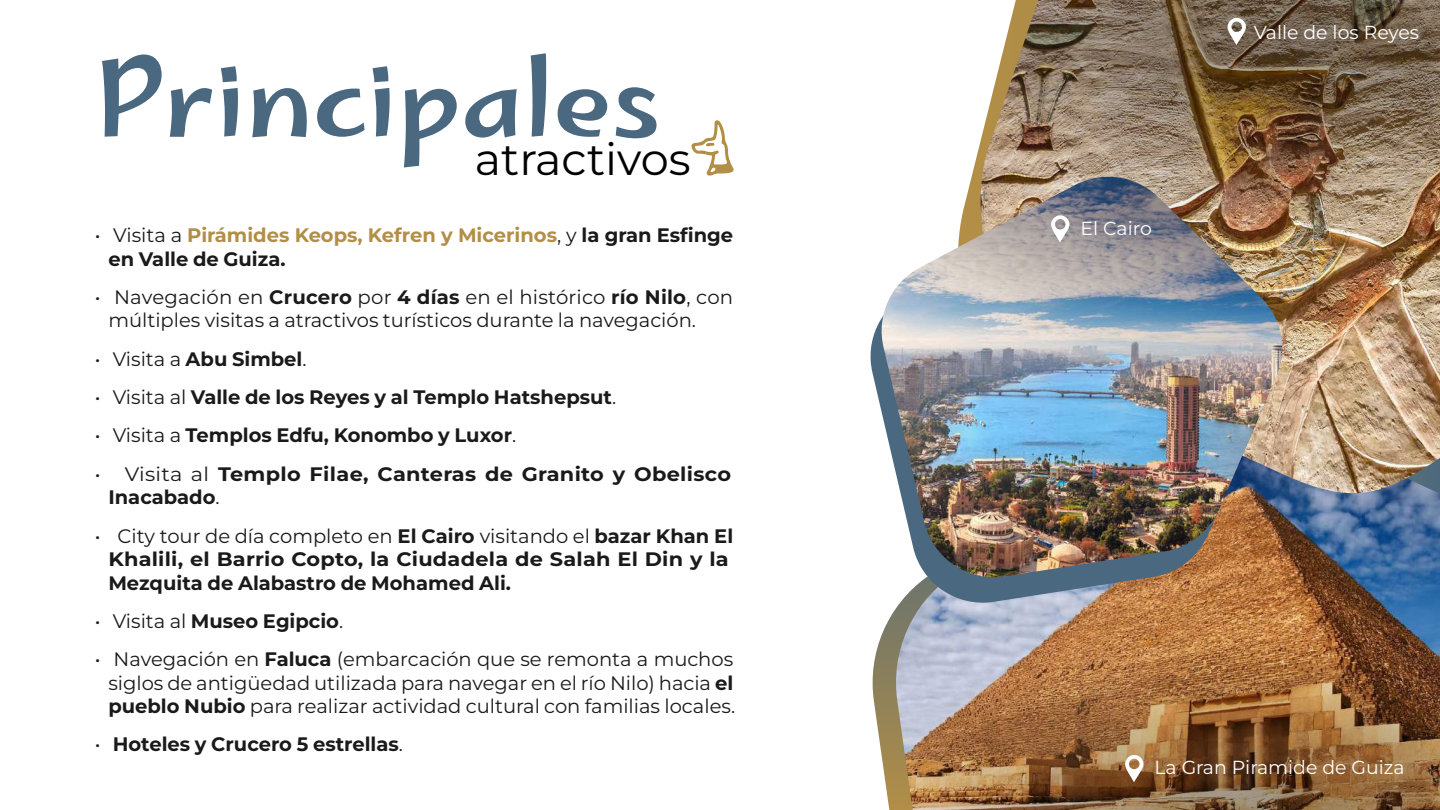
<style>
.page{position:relative;width:1440px;height:810px;background:#fff}
.page>*{position:absolute;margin:0;border:0;box-sizing:border-box;transform-origin:0 0}
.t1{font:300 103.12px "Marhey";color:#4a6880}
.t2{font:44.78px "Montserrat";color:#000}
.t3{font:19.5px/23.4px "Montserrat";color:#1a1a1a}
.t4{font:700 19.5px/23.4px "Montserrat";color:#1a1a1a}
.t5{font:700 19.5px/23.4px "Montserrat";color:#b28e46}
.t6{font:700 19.5px/23.4px "Montserrat";color:#1a1a1a;scale:1.07 1}
.t7{font:18.9px "Montserrat";color:#fff}
.s1{font-weight:400;color:#1a1a1a}
.s2{color:#1a1a1a}
.s3{font-weight:700}
.s4{font-weight:400}
</style>
<div class="page">
<svg style="left:872px;top:616px;width:19px;height:194px"></svg>
<svg style="left:691px;top:120px;width:43px;height:56px"></svg>
<img style="left:891px;top:500px;width:549px;height:131px">
<img style="left:891px;top:631px;width:549px;height:179px">
<img style="left:1288px;top:252px;width:152px;height:248px">
<img style="left:971px;top:0;width:469px;height:252px">
<svg style="left:870px;top:329px;width:407px;height:279px"></svg>
<img style="left:876px;top:390px;width:412px;height:192px">
<img style="left:876px;top:177px;width:412px;height:213px">
<svg style="left:1227px;top:18px;width:20px;height:27px"></svg>
<svg style="left:1050px;top:215px;width:21px;height:28px"></svg>
<svg style="left:1124px;top:755px;width:21px;height:27px"></svg>
<h1 class="t1" style="left:93px;top:40px;width:569px">Principales</h1>
<h2 class="t2" style="left:475px;top:130px;width:217px">atractivos</h2>
<p class="t5" style="left:108px;top:223px;width:626px;text-indent:-13px"><span class="s1">• Visita a</span> Pirámides Keops, Kefren y Micerinos<span class="s1">, y</span> <span class="s2">la gran Esfinge en Valle de Guiza.</span></p>
<p class="t3" style="left:108px;top:285px;width:626px;text-indent:-14px">• Navegación en <span class="s3">Crucero</span> por <span class="s3">4 días</span> en el histórico <span class="s3">río Nilo</span>, con múltiples visitas a atractivos turísticos durante la navegación.</p>
<p class="t3" style="left:95px;top:347px;width:213px">• Visita a <span class="s3">Abu Simbel</span>.</p>
<p class="t4" style="left:95px;top:385px;width:523px"><span class="s4">• Visita al</span> Valle de los Reyes y al Templo Hatshepsut<span class="s4">.</span></p>
<p class="t4" style="left:95px;top:423px;width:423px"><span class="s4">• Visita a</span> Templos Edfu, Konombo y Luxor<span class="s4">.</span></p>
<p class="t6" style="left:108px;top:462px;width:583px;text-indent:-13px"><span class="s4">• Visita al</span> Templo Filae, Canteras de Granito y Obelisco<br>Inacabado<span class="s4">.</span></p>
<p class="t4" style="left:108px;top:524px;width:626px;text-indent:-13px"><span class="s4">• City tour de día completo en</span> El Cairo <span class="s4">visitando el</span> bazar Khan El<br>Khalili, el Barrio Copto, la Ciudadela de Salah El Din y la<br>Mezquita de Alabastro de Mohamed Ali.</p>
<p class="t4" style="left:95px;top:609px;width:250px"><span class="s4">• Visita al</span> Museo Egipcio<span class="s4">.</span></p>
<p class="t3" style="left:108px;top:647px;width:628px;text-align:justify;text-indent:-13px">• Navegación en <span class="s3">Faluca</span> (embarcación que se remonta a muchos siglos de antigüedad utilizada para navegar en el río Nilo) hacia <span class="s3">el pueblo Nubio</span> para realizar actividad cultural con familias locales.</p>
<p class="t4" style="left:95px;top:732px;width:310px"><span class="s4">•</span> Hoteles y Crucero 5 estrellas<span class="s4">.</span></p>
<p class="t7" style="left:1080px;top:216px;width:73px">El Cairo</p>
<p class="t7" style="left:1254px;top:19px;width:167px">Valle de los Reyes</p>
<p class="t7" style="left:1154px;top:755px;width:252px">La Gran Piramide de Guiza</p>
</div>
